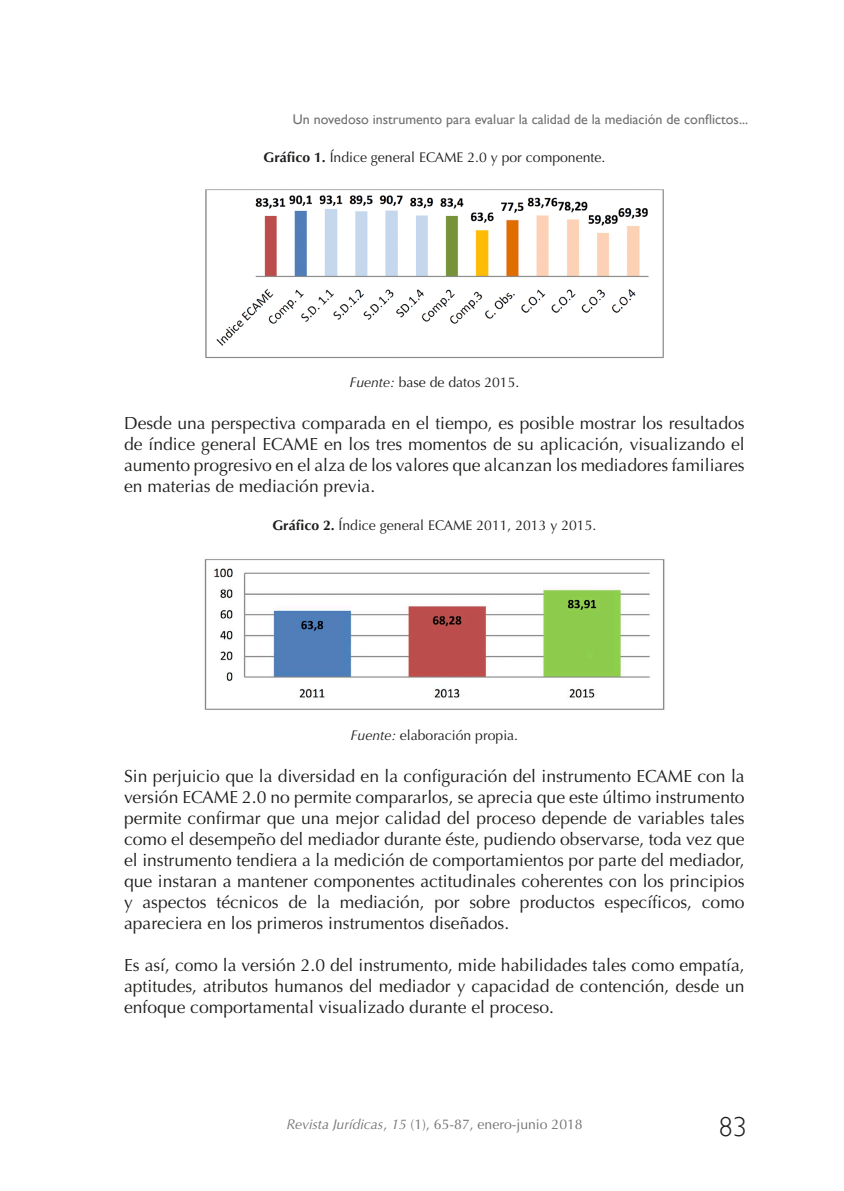
<style>
.page{position:relative;width:844px;height:1191px;background:#fff}
.page>*{position:absolute;margin:0;border:0;box-sizing:border-box;transform-origin:0 0}
.t1{font:300 28px "Gill Sans";color:#1d1d1b}
.t2{font:17.5px/21px "Optima";color:#1d1d1b;text-align:justify}
.t3{font:14px "Optima";color:#1d1d1b}
.t4{font:14px "Gill Sans";color:#70706f}
.t5{font:14px "Optima";color:#70706f}
.s1{font-weight:700}
.s2{font-style:italic}
</style>
<div class="page">
<img style="left:205px;top:189px;width:459px;height:170px">
<img style="left:204px;top:559px;width:461px;height:151px">
<p class="t4" style="left:293px;top:111px;width:456px">Un novedoso instrumento para evaluar la calidad de la mediación de conflictos...</p>
<p class="t3" style="left:263px;top:149px;width:343px"><span class="s1">Gráfico 1.</span> Índice general ECAME 2.0 y por componente.</p>
<p class="t3" style="left:349px;top:374px;width:171px"><span class="s2">Fuente:</span> base de datos 2015.</p>
<p class="t2" style="left:124px;top:413px;width:622px">Desde una perspectiva comparada en el tiempo, es posible mostrar los resultados de índice general ECAME en los tres momentos de su aplicación, visualizando el aumento progresivo en el alza de los valores que alcanzan los mediadores familiares en materias de mediación previa.</p>
<p class="t3" style="left:272px;top:517px;width:325px"><span class="s1">Gráfico 2.</span> Índice general ECAME 2011, 2013 y 2015.</p>
<p class="t3" style="left:350px;top:727px;width:169px"><span class="s2">Fuente:</span> elaboración propia.</p>
<p class="t2" style="left:124px;top:766px;width:622px">Sin perjuicio que la diversidad en la configuración del instrumento ECAME con la versión ECAME 2.0 no permite compararlos, se aprecia que este último instrumento permite confirmar que una mejor calidad del proceso depende de variables tales como el desempeño del mediador durante éste, pudiendo observarse, toda vez que el instrumento tendiera a la medición de comportamientos por parte del mediador, que instaran a mantener componentes actitudinales coherentes con los principios y aspectos técnicos de la mediación, por sobre productos específicos, como apareciera en los primeros instrumentos diseñados.</p>
<p class="t2" style="left:124px;top:955px;width:622px">Es así, como la versión 2.0 del instrumento, mide habilidades tales como empatía, aptitudes, atributos humanos del mediador y capacidad de contención, desde un enfoque comportamental visualizado durante el proceso.</p>
<p class="t5" style="left:286px;top:1116px;width:297px"><span class="s2">Revista Jurídicas</span>, <span class="s2">15</span> (1), 65-87, enero-junio 2018</p>
<h1 class="t1" style="left:718px;top:1104px;width:29px">83</h1>
</div>
